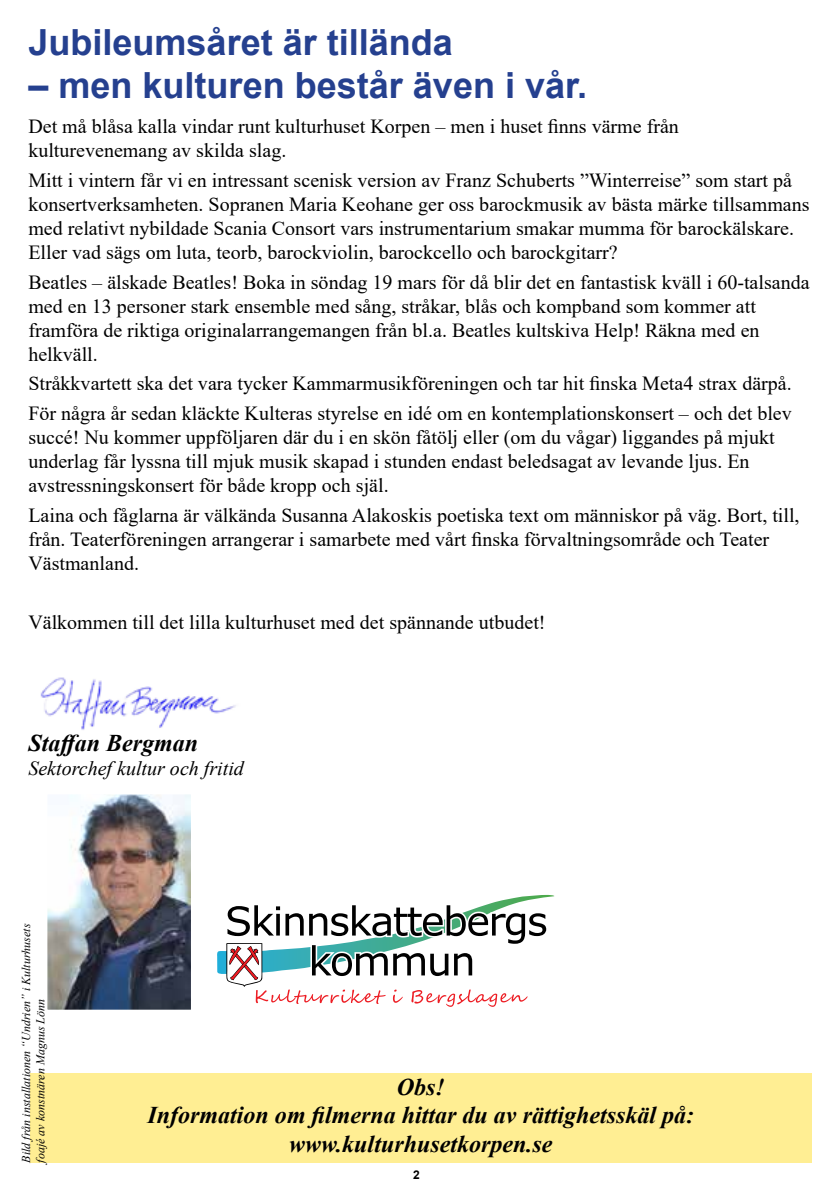
<style>
.page{position:relative;width:840px;height:1191px;background:#fff}
.page>*{position:absolute;margin:0;border:0;box-sizing:border-box;transform-origin:0 0}
.t1{font:700 36px "Arial";color:#25408f}
.t2{font:italic 700 24px/28.8px "Times New Roman";color:#000;text-align:center}
.t3{font:20px/24px "Times New Roman";color:#000}
.t4{font:italic 20px "Times New Roman";color:#000}
.t5{font:italic 12px/14.4px "Times New Roman";color:#000}
.t6{font:700 12px "Arial";color:#000}
</style>
<div class="page">
<img style="left:40px;top:677px;width:196px;height:53px">
<svg style="left:217px;top:895px;width:337px;height:111px"></svg>
<img style="left:48px;top:795px;width:142px;height:213px">
<div style="left:45px;top:792px;width:148px;height:219px;border:2px solid #fff"></div>
<div style="left:31px;top:1073px;width:780px;height:89px;background:#ffee93"></div>
<h1 class="t1" style="left:28px;top:17px;width:426px">Jubileumsåret är tillända</h1>
<h1 class="t1" style="left:28px;top:60px;width:560px">– men kulturen består även i vår.</h1>
<p class="t3" style="left:28px;top:114px;width:651px">Det må blåsa kalla vindar runt kulturhuset Korpen – men i huset finns värme från kulturevenemang av skilda slag.</p>
<p class="t3" style="left:28px;top:167px;width:782px">Mitt i vintern får vi en intressant scenisk version av Franz Schuberts ”Winterreise” som start på konsertverksamheten. Sopranen Maria Keohane ger oss barockmusik av bästa märke tillsammans med relativt nybildade Scania Consort vars instrumentarium smakar mumma för barockälskare.<br>Eller vad sägs om luta, teorb, barockviolin, barockcello och barockgitarr?</p>
<p class="t3" style="left:28px;top:269px;width:782px">Beatles – älskade Beatles! Boka in söndag 19 mars för då blir det en fantastisk kväll i 60-talsanda med en 13 personer stark ensemble med sång, stråkar, blås och kompband som kommer att framföra de riktiga originalarrangemangen från bl.a. Beatles kultskiva Help! Räkna med en helkväll.</p>
<p class="t3" style="left:28px;top:368px;width:764px;line-height:29.6px">Stråkkvartett ska det vara tycker Kammarmusikföreningen och tar hit finska Meta4 strax därpå.<br>För några år sedan kläckte Kulteras styrelse en idé om en kontemplationskonsert – och det blev</p>
<p class="t3" style="left:28px;top:424px;width:747px">succé! Nu kommer uppföljaren där du i en skön fåtölj eller (om du vågar) liggandes på mjukt underlag får lyssna till mjuk musik skapad i stunden endast beledsagat av levande ljus. En avstressningskonsert för både kropp och själ.</p>
<p class="t3" style="left:28px;top:502px;width:772px">Laina och fåglarna är välkända Susanna Alakoskis poetiska text om människor på väg. Bort, till, från. Teaterföreningen arrangerar i samarbete med vårt finska förvaltningsområde och Teater<br>Västmanland.</p>
<p class="t3" style="left:28px;top:609px;width:518px">Välkommen till det lilla kulturhuset med det spännande utbudet!</p>
<p class="t2" style="left:28px;top:727px;width:171px">Staffan Bergman</p>
<p class="t4" style="left:28px;top:754px;width:217px">Sektorchef kultur och fritid</p>
<p class="t5" style="left:19px;top:1162px;width:240px;rotate:-90deg">Bild från installationen “Undrien” i Kulturhusets foajé av konstnären Magnus Lönn</p>
<p class="t2" style="left:147px;top:1071px;width:548px">Obs!<br>Information om filmerna hittar du av rättighetsskäl på: www.kulturhusetkorpen.se</p>
<p class="t6" style="left:413px;top:1166px;width:8px">2</p>
</div>
